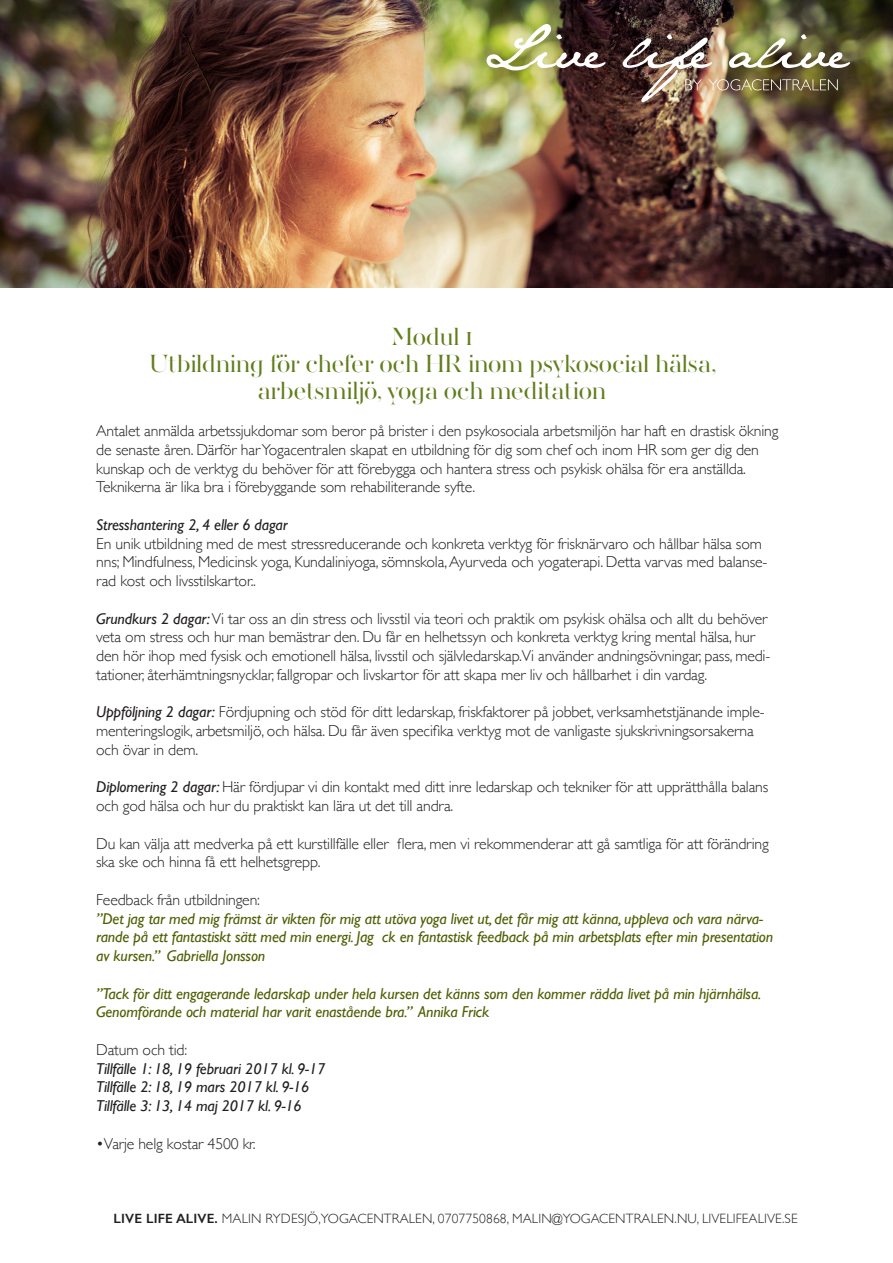
<style>
.page{position:relative;width:893px;height:1263px;background:#fff}
.page>*{position:absolute;margin:0;border:0;box-sizing:border-box;transform-origin:0 0}
.t1{font:300 25.5px/27px "AW Conqueror Didot";letter-spacing:-.01em;color:#617d1b;text-align:center}
.t2{font:300 15.75px/18.8px "Gill Sans";letter-spacing:-.01em;color:#231f20}
.t3{font:italic 15.75px/18.8px "Gill Sans";letter-spacing:-.01em;color:#505d02}
.t4{font:italic 15.75px/18.8px "Gill Sans";letter-spacing:-.01em;color:#231f20}
.t5{font:300 13.5px "Gill Sans";letter-spacing:.01em;color:#231f20}
.s1{font-weight:400;font-style:italic}
.s2{font-weight:600}
</style>
<div class="page">
<img style="left:0;top:0;width:893px;height:288px">
<img style="left:486px;top:24px;width:120px;height:46px">
<img style="left:622px;top:34px;width:228px;height:68px">
<h1 class="t1" style="left:149px;top:323px;width:569px">Modul 1<br>Utbildning för chefer och HR inom psykosocial hälsa, arbetsmiljö, yoga och meditation</h1>
<p class="t2" style="left:96px;top:422px;width:684px">Antalet anmälda arbetssjukdomar som beror på brister i den psykosociala arbetsmiljön har haft en drastisk ökning de senaste åren. Därför har Yogacentralen skapat en utbildning för dig som chef och inom HR som ger dig den kunskap och de verktyg du behöver för att förebygga och hantera stress och psykisk ohälsa för era anställda.<br>Teknikerna är lika bra i förebyggande som rehabiliterande syfte.</p>
<p class="t4" style="left:96px;top:515px;width:193px">Stresshantering 2, 4 eller 6 dagar</p>
<p class="t2" style="left:96px;top:534px;width:673px">En unik utbildning med de mest stressreducerande och konkreta verktyg för frisknärvaro och hållbar hälsa som nns; Mindfulness, Medicinsk yoga, Kundaliniyoga, sömnskola, Ayurveda och yogaterapi. Detta varvas med balanse&shy;rad kost och livsstilskartor..</p>
<p class="t2" style="left:96px;top:609px;width:676px"><span class="s1">Grundkurs 2 dagar:</span> Vi tar oss an din stress och livsstil via teori och praktik om psykisk ohälsa och allt du behöver veta om stress och hur man bemästrar den. Du får en helhetssyn och konkreta verktyg kring mental hälsa, hur den hör ihop med fysisk och emotionell hälsa, livsstil och självledarskap.Vi använder andningsövningar, pass, medi&shy;tationer, återhämtningsnycklar, fallgropar och livskartor för att skapa mer liv och hållbarhet i din vardag.</p>
<p class="t2" style="left:96px;top:703px;width:670px"><span class="s1">Uppföljning 2 dagar:</span> Fördjupning och stöd för ditt ledarskap, friskfaktorer på jobbet, verksamhetstjänande imple&shy;menteringslogik, arbetsmiljö, och hälsa. Du får även specifika verktyg mot de vanligaste sjukskrivningsorsakerna och övar in dem.</p>
<p class="t2" style="left:96px;top:778px;width:674px"><span class="s1">Diplomering 2 dagar:</span> Här fördjupar vi din kontakt med ditt inre ledarskap och tekniker för att upprätthålla balans och god hälsa och hur du praktiskt kan lära ut det till andra.</p>
<p class="t2" style="left:96px;top:834px;width:674px">Du kan välja att medverka på ett kurstillfälle eller flera, men vi rekommenderar att gå samtliga för att förändring ska ske och hinna få ett helhetsgrepp.</p>
<p class="t2" style="left:96px;top:890px;width:165px">Feedback från utbildningen:</p>
<p class="t3" style="left:96px;top:909px;width:678px">”Det jag tar med mig främst är vikten för mig att utöva yoga livet ut, det får mig att känna, uppleva och vara närva&shy;rande på ett fantastiskt sätt med min energi. Jag ck en fantastisk feedback på min arbetsplats efter min presentation av kursen.” Gabriella Jonsson</p>
<p class="t3" style="left:96px;top:984px;width:667px">”Tack för ditt engagerande ledarskap under hela kursen det känns som den kommer rädda livet på min hjärnhälsa.<br>Genomförande och material har varit enastående bra.” Annika Frick</p>
<p class="t2" style="left:96px;top:1040px;width:93px">Datum och tid:</p>
<p class="t4" style="left:96px;top:1059px;width:231px">Tillfälle 1: 18, 19 februari 2017 kl. 9-17<br>Tillfälle 2: 18, 19 mars 2017 kl. 9-16<br>Tillfälle 3: 13, 14 maj 2017 kl. 9-16</p>
<p class="t2" style="left:96px;top:1134px;width:161px">•Varje helg kostar 4500 kr.</p>
<p class="t5" style="left:114px;top:1211px;width:685px"><span class="s2">LIVE LIFE ALIVE.</span> MALIN RYDESJÖ,YOGACENTRALEN, 0707750868, MALIN@YOGACENTRALEN.NU, LIVELIFEALIVE.SE</p>
</div>
